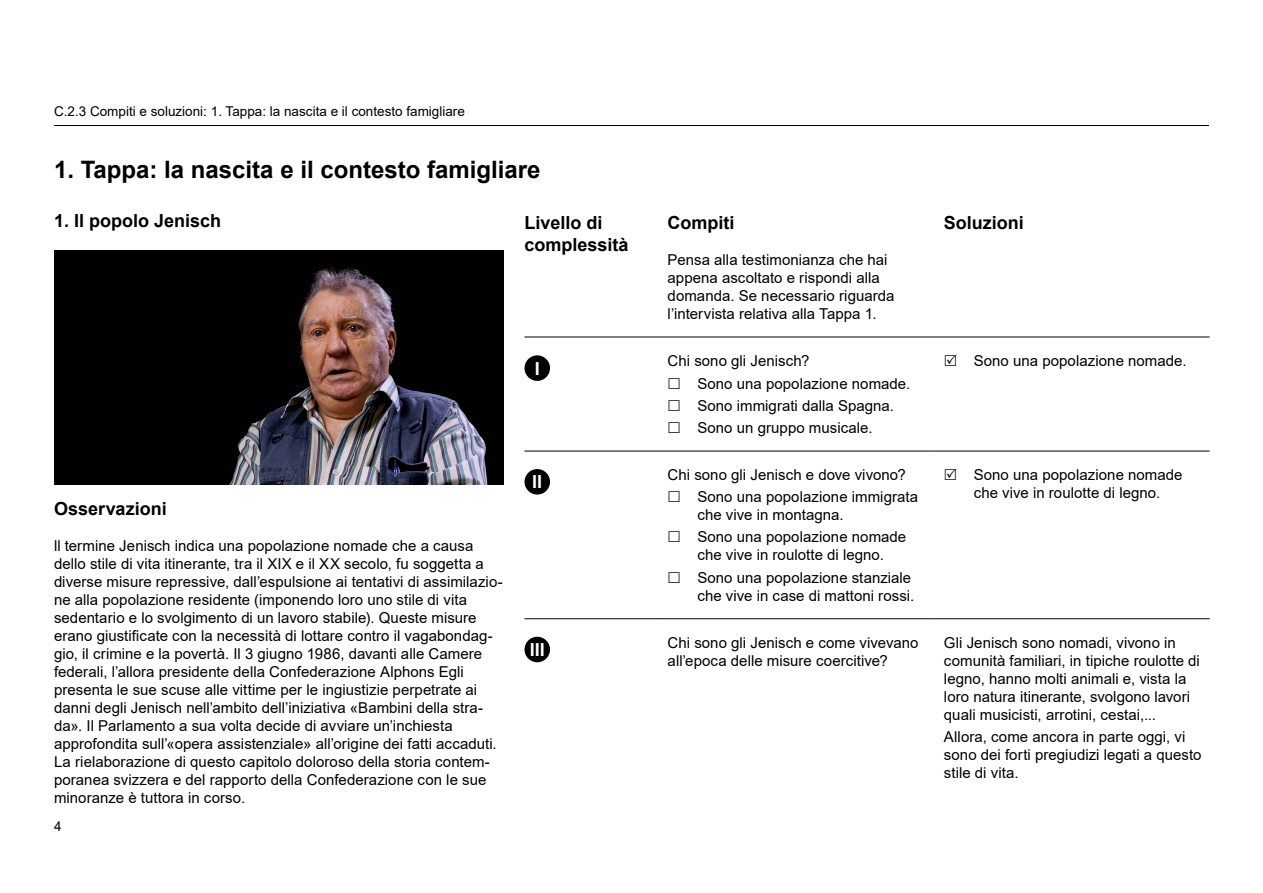
<style>
.page{position:relative;width:1263px;height:893px;background:#fff}
.page>*{position:absolute;margin:0;border:0;box-sizing:border-box;transform-origin:0 0}
.t1{font:700 24px "Arial";color:#000}
.t2{font:700 18px/22.5px "Arial";color:#000}
.t3{font:700 18px "Arial";color:#fff}
.t4{font:15px/18px "Arial";letter-spacing:.005em;color:#000}
.t5{font:13.5px "Arial";color:#000}
</style>
<div class="page">
<hr style="left:54px;top:125px;width:1155px;height:1px;background:#000">
<hr style="left:524px;top:451px;width:133px;height:1px;background:#000">
<hr style="left:657px;top:451px;width:276px;height:1px;background:#000">
<hr style="left:933px;top:451px;width:277px;height:1px;background:#000">
<hr style="left:524px;top:618px;width:133px;height:1px;background:#000">
<hr style="left:657px;top:618px;width:276px;height:1px;background:#000">
<hr style="left:933px;top:618px;width:277px;height:1px;background:#000">
<hr style="left:524px;top:337px;width:133px;height:1px;background:#000">
<hr style="left:657px;top:337px;width:276px;height:1px;background:#000">
<hr style="left:933px;top:337px;width:277px;height:1px;background:#000">
<div style="left:524px;top:355px;width:26px;height:26px;background:#000;border-radius:50%"></div>
<div style="left:524px;top:469px;width:26px;height:26px;background:#000;border-radius:50%"></div>
<div style="left:524px;top:637px;width:26px;height:25px;background:#000;border-radius:50%"></div>
<img style="left:54px;top:250px;width:449px;height:234px">
<p class="t5" style="left:54px;top:102px;width:412px">C.2.3 Compiti e soluzioni: 1. Tappa: la nascita e il contesto famigliare</p>
<h1 class="t1" style="left:54px;top:153px;width:488px">1. Tappa: la nascita e il contesto famigliare</h1>
<p class="t2" style="left:524px;top:212px;width:106px">Livello di complessità</p>
<p class="t2" style="left:668px;top:212px;width:68px">Compiti</p>
<p class="t4" style="left:668px;top:251px;width:228px">Pensa alla testimonianza che hai appena ascoltato e rispondi alla domanda. Se necessario riguarda l’intervista relativa alla Tappa 1.</p>
<p class="t2" style="left:54px;top:210px;width:169px">1. Il popolo Jenisch</p>
<p class="t2" style="left:944px;top:212px;width:82px">Soluzioni</p>
<p class="t2" style="left:54px;top:498px;width:114px">Osservazioni</p>
<p class="t4" style="left:54px;top:537px;width:450px">ll termine Jenisch indica una popolazione nomade che a causa dello stile di vita itinerante, tra il XIX e il XX secolo, fu soggetta a diverse misure repressive, dall’espulsione ai tentativi di assimilazio&shy;ne alla popolazione residente (imponendo loro uno stile di vita sedentario e lo svolgimento di un lavoro stabile). Queste misure erano giustificate con la necessità di lottare contro il vagabondag&shy;gio, il crimine e la povertà. Il 3 giugno 1986, davanti alle Camere federali, l’allora presidente della Confederazione Alphons Egli presenta le sue scuse alle vittime per le ingiustizie perpetrate ai danni degli Jenisch nell’ambito dell’iniziativa «Bambini della stra&shy;da». Il Parlamento a sua volta decide di avviare un’inchiesta approfondita sull’«opera assistenziale» all’origine dei fatti accaduti.<br>La rielaborazione di questo capitolo doloroso della storia contem&shy;poranea svizzera e del rapporto della Confederazione con le sue minoranze è tuttora in corso.</p>
<p class="t5" style="left:54px;top:817px;width:9px">4</p>
<p class="t3" style="left:535px;top:356px;width:7px">I</p>
<p class="t4" style="left:697px;top:350px;width:214px;line-height:22.2px;text-indent:-30px">Chi sono gli Jenisch?<br>Sono una popolazione nomade.<br>Sono immigrati dalla Spagna.<br>Sono un gruppo musicale.</p>
<p class="t4" style="left:974px;top:352px;width:214px">Sono una popolazione nomade.</p>
<p class="t3" style="left:532px;top:469px;width:12px">II</p>
<p class="t4" style="left:697px;top:463px;width:222px;line-height:22.2px;text-indent:-30px">Chi sono gli Jenisch e dove vivono?<br>Sono una popolazione immigrata</p>
<p class="t4" style="left:697px;top:504px;width:210px;line-height:22.2px">che vive in montagna.<br>Sono una popolazione nomade</p>
<p class="t4" style="left:697px;top:544px;width:215px;line-height:22.2px">che vive in roulotte di legno.<br>Sono una popolazione stanziale</p>
<p class="t4" style="left:697px;top:586px;width:218px">che vive in case di mattoni rossi.</p>
<p class="t4" style="left:974px;top:466px;width:210px">Sono una popolazione nomade che vive in roulotte di legno.</p>
<p class="t3" style="left:530px;top:637px;width:17px">III</p>
<p class="t4" style="left:668px;top:633px;width:252px">Chi sono gli Jenisch e come vivevano all’epoca delle misure coercitive?</p>
<p class="t4" style="left:944px;top:633px;width:257px">Gli Jenisch sono nomadi, vivono in comunità familiari, in tipiche roulotte di legno, hanno molti animali e, vista la loro natura itinerante, svolgono lavori quali musicisti, arrotini, cestai,...</p>
<p class="t4" style="left:944px;top:727px;width:259px">Allora, come ancora in parte oggi, vi sono dei forti pregiudizi legati a questo stile di vita.</p>
</div>
